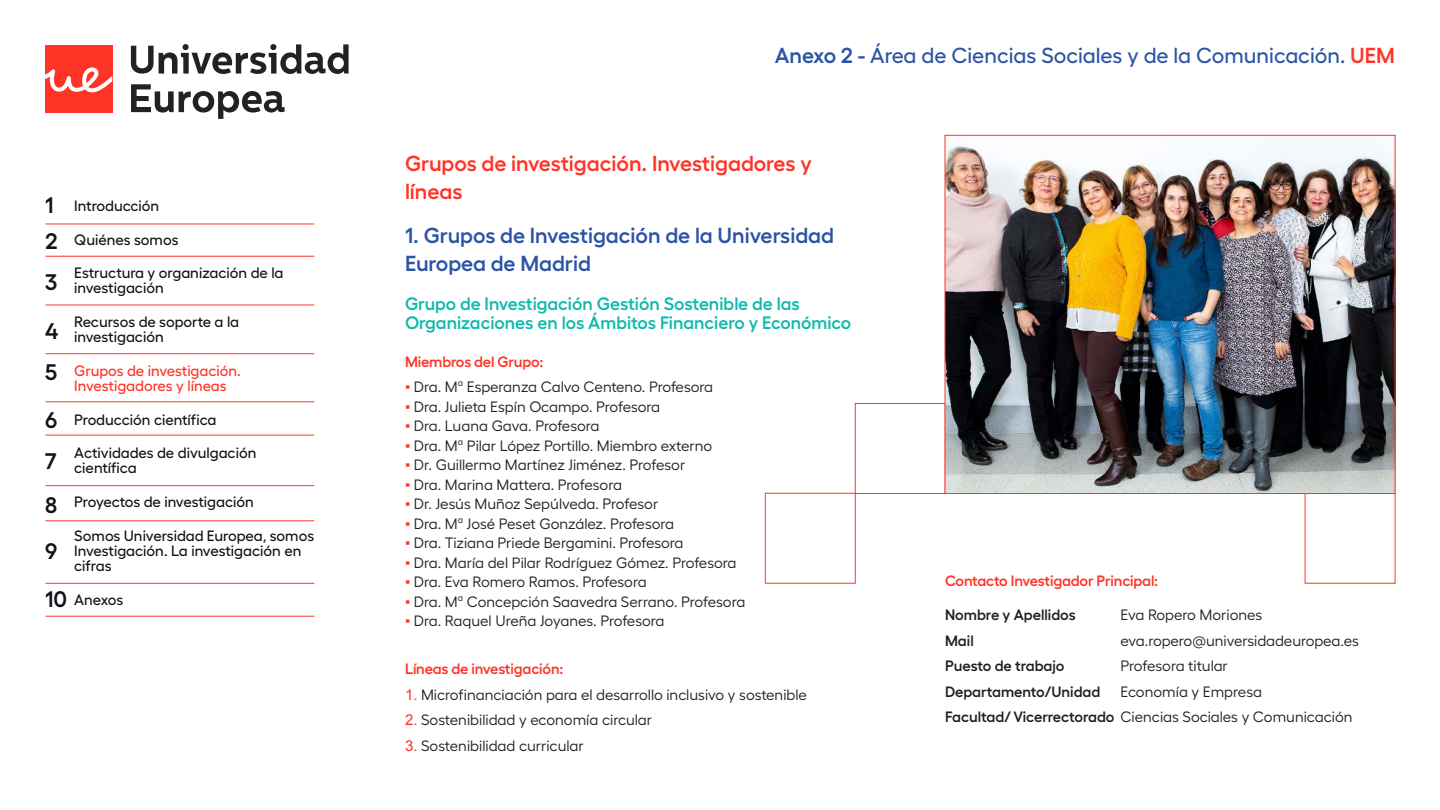
<style>
.page{position:relative;width:1440px;height:810px;background:#fff}
.page>*{position:absolute;margin:0;border:0;box-sizing:border-box;transform-origin:0 0}
.t1{font:600 22.5px "Hellix";color:#111418}
.t2{font:600 21.75px/27.8px "Hellix";color:#2b54a4}
.t3{font:500 21.75px "Hellix";color:#2b54a4}
.t4{font:600 21.75px/27.8px "Hellix";color:#ff3326}
.t5{font:600 18px/19.5px "Hellix";color:#10baac}
.t6{font:15px "Hellix";color:#231f20}
.t7{font:500 15px/15px "Hellix";color:#111418}
.t8{font:600 15px "Hellix";letter-spacing:-.01em;color:#ff3326}
.t9{font:600 15px "Hellix";color:#231f20}
.t10{font:500 15px/15px "Hellix";color:#ff3326}
.s1{font-weight:600}
.s2{font-weight:600;color:#ff3326}
.s3{font-family:"Arial";color:#ff3326}
</style>
<div class="page">
<div style="left:45px;top:45px;width:67px;height:67px;background:#ff3326"></div>
<svg style="left:45px;top:67px;width:67px;height:26px"></svg>
<svg style="left:131px;top:44px;width:218px;height:30px"></svg>
<svg style="left:131px;top:84px;width:154px;height:35px"></svg>
<hr style="left:46px;top:224px;width:268px;height:1px;background:#ff3326">
<hr style="left:46px;top:256px;width:268px;height:1px;background:#ff3326">
<hr style="left:46px;top:304px;width:268px;height:1px;background:#ff3326">
<hr style="left:46px;top:353px;width:268px;height:1px;background:#ff3326">
<hr style="left:46px;top:401px;width:268px;height:1px;background:#ff3326">
<hr style="left:46px;top:435px;width:268px;height:1px;background:#ff3326">
<hr style="left:46px;top:485px;width:268px;height:1px;background:#ff3326">
<hr style="left:46px;top:520px;width:268px;height:1px;background:#ff3326">
<hr style="left:46px;top:583px;width:268px;height:1px;background:#ff3326">
<hr style="left:46px;top:616px;width:268px;height:1px;background:#ff3326">
<div style="left:855px;top:403px;width:91px;height:91px;border:1px solid #ff3326"></div>
<div style="left:765px;top:493px;width:91px;height:91px;border:1px solid #ff3326"></div>
<img style="left:947px;top:137px;width:447px;height:355px">
<p class="t1" style="left:45px;top:187px;width:10px">1</p>
<p class="t7" style="left:74px;top:197px;width:87px">Introducción</p>
<p class="t7" style="left:74px;top:230px;width:106px">Quiénes somos</p>
<p class="t7" style="left:74px;top:264px;width:211px">Estructura y organización de la investigación</p>
<p class="t7" style="left:74px;top:313px;width:166px">Recursos de soporte a la investigación</p>
<p class="t10" style="left:74px;top:362px;width:168px">Grupos de investigación.<br>Investigadores y líneas</p>
<p class="t7" style="left:74px;top:410px;width:144px">Producción científica</p>
<p class="t7" style="left:74px;top:444px;width:184px">Actividades de divulgación científica</p>
<p class="t7" style="left:74px;top:493px;width:181px">Proyectos de investigación</p>
<p class="t7" style="left:74px;top:527px;width:242px">Somos Universidad Europea, somos<br>Investigación. La investigación en cifras</p>
<p class="t7" style="left:74px;top:590px;width:50px">Anexos</p>
<p class="t1" style="left:45px;top:223px;width:14px">2</p>
<p class="t1" style="left:45px;top:264px;width:14px">3</p>
<p class="t1" style="left:45px;top:313px;width:15px">4</p>
<p class="t1" style="left:45px;top:355px;width:14px">5</p>
<p class="t1" style="left:45px;top:402px;width:14px">6</p>
<p class="t1" style="left:45px;top:443px;width:13px">7</p>
<p class="t1" style="left:45px;top:487px;width:14px">8</p>
<p class="t1" style="left:45px;top:533px;width:14px">9</p>
<p class="t1" style="left:45px;top:581px;width:24px">10</p>
<p class="t3" style="left:775px;top:38px;width:622px"><span class="s1">Anexo 2 -</span> Área de Ciencias Sociales y de la Comunicación. <span class="s2">UEM</span></p>
<p class="t4" style="left:405px;top:148px;width:408px">Grupos de investigación. Investigadores y líneas</p>
<p class="t2" style="left:405px;top:219px;width:430px">1. Grupos de Investigación de la Universidad<br>Europea de Madrid</p>
<p class="t5" style="left:405px;top:292px;width:448px">Grupo de Investigación Gestión Sostenible de las<br>Organizaciones en los Ámbitos Financiero y Económico</p>
<p class="t8" style="left:405px;top:350px;width:140px">Miembros del Grupo:</p>
<p class="t6" style="left:405px;top:376px;width:310px"><span class="s3">▪</span> Dra. Mª Esperanza Calvo Centeno. Profesora</p>
<p class="t6" style="left:405px;top:395px;width:257px"><span class="s3">▪</span> Dra. Julieta Espín Ocampo. Profesora</p>
<p class="t6" style="left:405px;top:415px;width:196px"><span class="s3">▪</span> Dra. Luana Gava. Profesora</p>
<p class="t6" style="left:405px;top:434px;width:309px"><span class="s3">▪</span> Dra. Mª Pilar López Portillo. Miembro externo</p>
<p class="t6" style="left:405px;top:454px;width:282px"><span class="s3">▪</span> Dr. Guillermo Martínez Jiménez. Profesor</p>
<p class="t6" style="left:405px;top:473px;width:218px"><span class="s3">▪</span> Dra. Marina Mattera. Profesora</p>
<p class="t6" style="left:405px;top:493px;width:255px"><span class="s3">▪</span> Dr. Jesús Muñoz Sepúlveda. Profesor</p>
<p class="t6" style="left:405px;top:512px;width:271px"><span class="s3">▪</span> Dra. Mª José Peset González. Profesora</p>
<p class="t6" style="left:405px;top:532px;width:280px"><span class="s3">▪</span> Dra. Tiziana Priede Bergamini. Profesora</p>
<p class="t6" style="left:405px;top:551px;width:333px"><span class="s3">▪</span> Dra. María del Pilar Rodríguez Gómez. Profesora</p>
<p class="t6" style="left:405px;top:571px;width:243px"><span class="s3">▪</span> Dra. Eva Romero Ramos. Profesora</p>
<p class="t6" style="left:405px;top:590px;width:342px"><span class="s3">▪</span> Dra. Mª Concepción Saavedra Serrano. Profesora</p>
<p class="t6" style="left:405px;top:610px;width:261px"><span class="s3">▪</span> Dra. Raquel Ureña Joyanes. Profesora</p>
<p class="t8" style="left:405px;top:657px;width:160px">Líneas de investigación:</p>
<p class="t6" style="left:405px;top:683px;width:403px"><span class="s3">1.</span> Microfinanciación para el desarrollo inclusivo y sostenible</p>
<p class="t6" style="left:405px;top:709px;width:249px"><span class="s3">2.</span> Sostenibilidad y economía circular</p>
<p class="t6" style="left:405px;top:734px;width:180px"><span class="s3">3.</span> Sostenibilidad curricular</p>
<p class="t8" style="left:945px;top:569px;width:215px">Contacto Investigador Principal:</p>
<p class="t9" style="left:945px;top:603px;width:132px">Nombre y Apellidos</p>
<p class="t9" style="left:945px;top:629px;width:30px">Mail</p>
<p class="t9" style="left:945px;top:654px;width:121px">Puesto de trabajo</p>
<p class="t9" style="left:945px;top:680px;width:157px">Departamento/Unidad</p>
<p class="t6" style="left:945px;top:705px;width:409px"><span class="s1">Facultad/ Vicerrectorado</span> Ciencias Sociales y Comunicación</p>
<p class="t6" style="left:1120px;top:603px;width:143px">Eva Ropero Moriones</p>
<p class="t6" style="left:1120px;top:629px;width:240px">eva.ropero@universidadeuropea.es</p>
<p class="t6" style="left:1120px;top:654px;width:109px">Profesora titular</p>
<p class="t6" style="left:1120px;top:680px;width:143px">Economía y Empresa</p>
</div>
